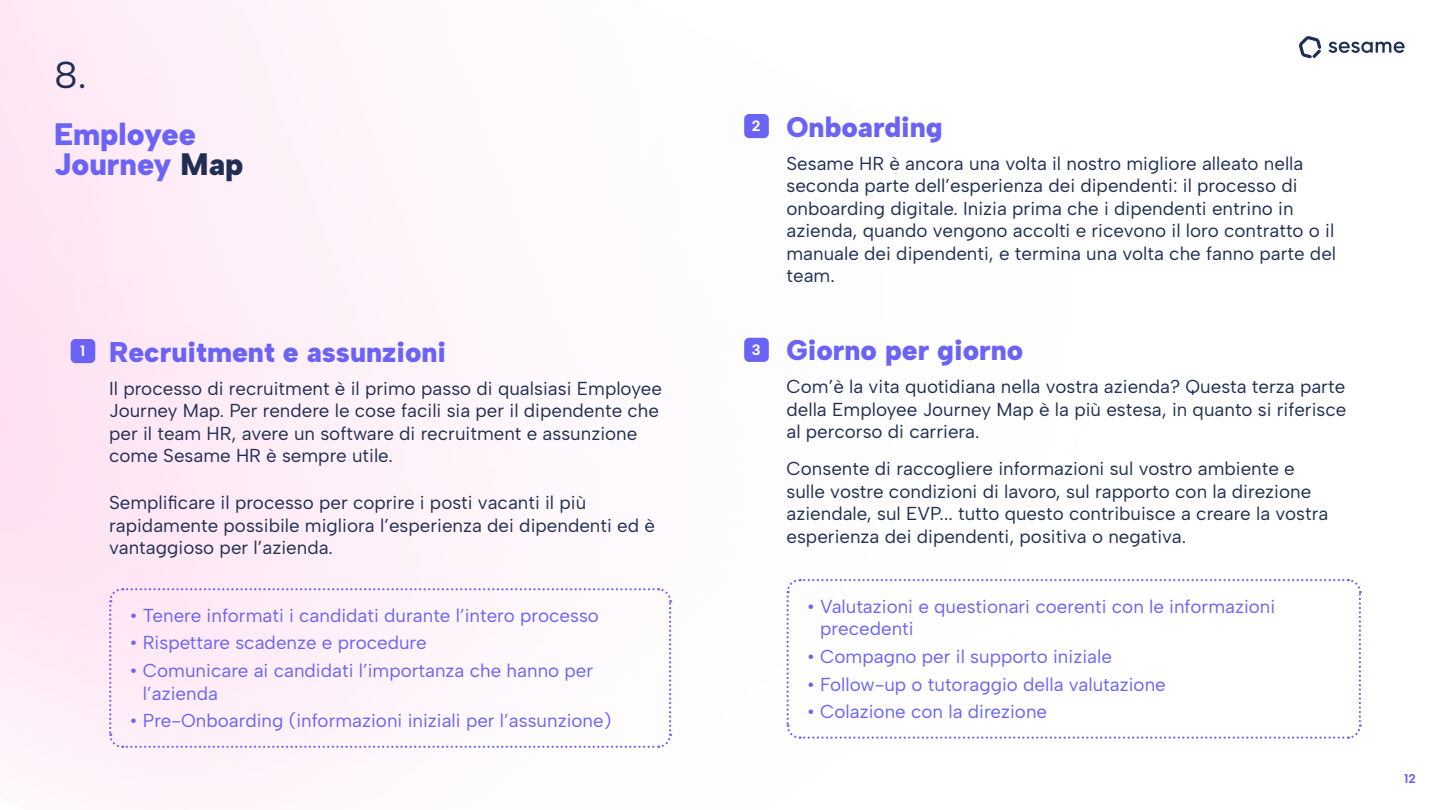
<style>
.page{position:relative;width:1440px;height:810px;background:#fff}
.page>*{position:absolute;margin:0;border:0;box-sizing:border-box;transform-origin:0 0}
.t1{font:37.5px "Albert Sans";color:#1f2e52}
.t2{font:900 30.97px/30.2px "Albert Sans";color:#6b63f5}
.t3{font:900 28.5px "Albert Sans";color:#6b63f5}
.t4{font:18.75px/22.5px "Albert Sans";color:#1f2e52}
.t5{font:18.75px/22.5px "Albert Sans";color:#6b63f5}
.t6{font:700 15px "Albert Sans";color:#fff}
.t7{font:700 12.75px "Albert Sans";color:#6b63f5}
.s1{color:#1f2e52}
</style>
<div class="page">
<svg style="left:108px;top:587px;width:565px;height:162px"></svg>
<svg style="left:786px;top:579px;width:576px;height:160px"></svg>
<div style="left:71px;top:339px;width:24px;height:24px;background:#6b63f5;border-radius:5px"></div>
<div style="left:744px;top:114px;width:25px;height:24px;background:#6b63f5;border-radius:5px"></div>
<div style="left:744px;top:338px;width:25px;height:24px;background:#6b63f5;border-radius:5px"></div>
<svg style="left:1329px;top:41px;width:76px;height:12px"></svg>
<svg style="left:1299px;top:36px;width:22px;height:22px"></svg>
<h1 class="t1" style="left:54px;top:52px;width:34px">8.</h1>
<h2 class="t2" style="left:54px;top:119px;width:191px">Employee<br>Journey <span class="s1">Map</span></h2>
<p class="t6" style="left:80px;top:342px;width:6px">1</p>
<h3 class="t3" style="left:109px;top:334px;width:339px">Recruitment e assunzioni</h3>
<p class="t4" style="left:109px;top:377px;width:554px">Il processo di recruitment è il primo passo di qualsiasi Employee Journey Map. Per rendere le cose facili sia per il dipendente che per il team HR, avere un software di recruitment e assunzione come Sesame HR è sempre utile.</p>
<p class="t4" style="left:109px;top:492px;width:547px">Semplificare il processo per coprire i posti vacanti il più rapidamente possibile migliora l’esperienza dei dipendenti ed è vantaggioso per l’azienda.</p>
<p class="t5" style="left:129px;top:604px;width:471px">• Tenere informati i candidati durante l’intero processo</p>
<p class="t5" style="left:129px;top:632px;width:299px">• Rispettare scadenze e procedure</p>
<p class="t5" style="left:143px;top:659px;width:452px;text-indent:-14px">• Comunicare ai candidati l’importanza che hanno per l’azienda</p>
<p class="t5" style="left:129px;top:710px;width:484px">• Pre-Onboarding (informazioni iniziali per l’assunzione)</p>
<p class="t6" style="left:752px;top:117px;width:10px">2</p>
<p class="t6" style="left:752px;top:341px;width:10px">3</p>
<h3 class="t3" style="left:787px;top:109px;width:158px">Onboarding</h3>
<p class="t4" style="left:787px;top:152px;width:551px">Sesame HR è ancora una volta il nostro migliore alleato nella seconda parte dell’esperienza dei dipendenti: il processo di onboarding digitale. Inizia prima che i dipendenti entrino in azienda, quando vengono accolti e ricevono il loro contratto o il manuale dei dipendenti, e termina una volta che fanno parte del team.</p>
<h3 class="t3" style="left:787px;top:333px;width:238px">Giorno per giorno</h3>
<p class="t4" style="left:787px;top:376px;width:561px;text-align:justify">Com’è la vita quotidiana nella vostra azienda? Questa terza parte della Employee Journey Map è la più estesa, in quanto si riferisce al percorso di carriera.</p>
<p class="t4" style="left:787px;top:457px;width:543px">Consente di raccogliere informazioni sul vostro ambiente e sulle vostre condizioni di lavoro, sul rapporto con la direzione aziendale, sul EVP... tutto questo contribuisce a creare la vostra esperienza dei dipendenti, positiva o negativa.</p>
<p class="t5" style="left:820px;top:595px;width:457px;text-indent:-14px">• Valutazioni e questionari coerenti con le informazioni precedenti</p>
<p class="t5" style="left:807px;top:645px;width:307px">• Compagno per il supporto iniziale</p>
<p class="t5" style="left:807px;top:673px;width:361px">• Follow-up o tutoraggio della valutazione</p>
<p class="t5" style="left:807px;top:701px;width:242px">• Colazione con la direzione</p>
<p class="t7" style="left:1404px;top:771px;width:13px">12</p>
</div>
